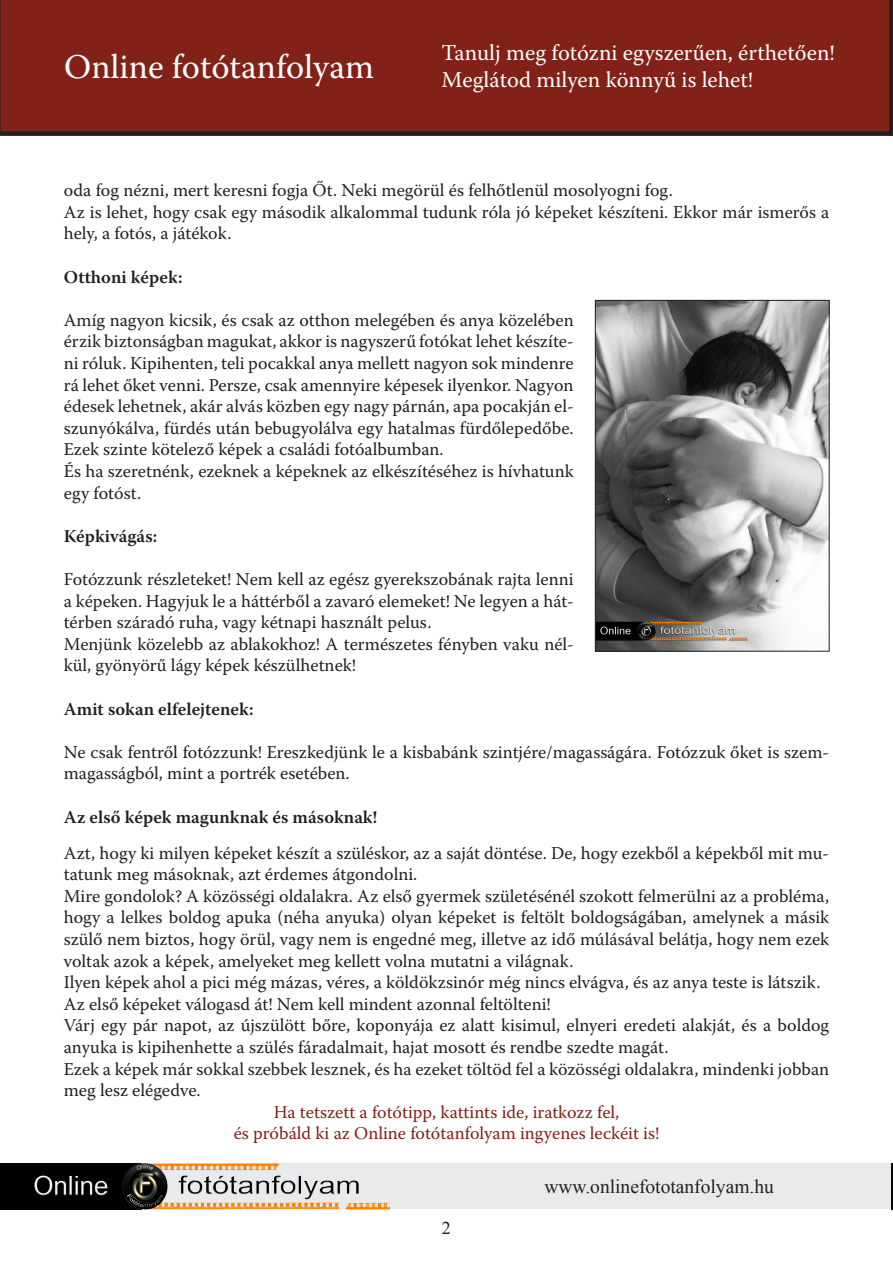
<style>
.page{position:relative;width:893px;height:1263px;background:#fff}
.page>*{position:absolute;margin:0;border:0;box-sizing:border-box;transform-origin:0 0}
.t1{font:34.5px "Warnock Pro";color:#fff}
.t2{font:22.5px/27px "Warnock Pro";color:#fff}
.t3{font:19.5px "Times New Roman";color:#231f20}
.t4{font:18px/21.6px "Warnock Pro";color:#231f20}
.t5{font:18px/21.6px "Warnock Pro";color:#822118;text-align:center}
.t6{font:600 18px "Warnock Pro";color:#231f20}
.t7{font:18px "Times New Roman";color:#231f20}
</style>
<div class="page">
<div style="left:0;top:0;width:889px;height:136px;background:#822118"></div>
<div style="left:0;top:1163px;width:893px;height:46px;background:#e9eaeb"></div>
<img style="left:0;top:1163px;width:390px;height:46px">
<svg style="left:889px;top:0;width:4px;height:136px"></svg>
<img style="left:891px;top:1163px;width:2px;height:46px">
<img style="left:597px;top:302px;width:231px;height:347px">
<div style="left:595px;top:300px;width:235px;height:351px;border:1px solid #231f20"></div>
<h1 class="t1" style="left:64px;top:46px;width:311px">Online fotótanfolyam</h1>
<p class="t2" style="left:441px;top:39px;width:395px">Tanulj meg fotózni egyszerűen, érthetően!<br>Meglátod milyen könnyű is lehet!</p>
<p class="t4" style="left:64px;top:179px;width:610px">oda fog nézni, mert keresni fogja Őt. Neki megörül és felhőtlenül mosolyogni fog.</p>
<p class="t4" style="left:64px;top:201px;width:767px">Az is lehet, hogy csak egy második alkalommal tudunk róla jó képeket készíteni. Ekkor már ismerős a hely, a fotós, a játékok.</p>
<p class="t6" style="left:64px;top:266px;width:120px">Otthoni képek:</p>
<p class="t4" style="left:64px;top:309px;width:511px;text-align:justify">Amíg nagyon kicsik, és csak az otthon melegében és anya közelében érzik biztonságban magukat, akkor is nagyszerű fotókat lehet készíte&shy;ni róluk. Kipihenten, teli pocakkal anya mellett nagyon sok mindenre rá lehet őket venni. Persze, csak amennyire képesek ilyenkor. Nagyon édesek lehetnek, akár alvás közben egy nagy párnán, apa pocakján el&shy;szunyókálva, fürdés után bebugyolálva egy hatalmas fürdőlepedőbe.<br>Ezek szinte kötelező képek a családi fotóalbumban.</p>
<p class="t4" style="left:64px;top:460px;width:511px">És ha szeretnénk, ezeknek a képeknek az elkészítéséhez is hívhatunk egy fotóst.</p>
<p class="t6" style="left:64px;top:525px;width:95px">Képkivágás:</p>
<p class="t4" style="left:64px;top:568px;width:511px;text-align:justify">Fotózzunk részleteket! Nem kell az egész gyerekszobának rajta lenni a képeken. Hagyjuk le a háttérből a zavaró elemeket! Ne legyen a hát&shy;térben száradó ruha, vagy kétnapi használt pelus.</p>
<p class="t4" style="left:64px;top:633px;width:511px">Menjünk közelebb az ablakokhoz! A természetes fényben vaku nél&shy;kül, gyönyörű lágy képek készülhetnek!</p>
<p class="t6" style="left:64px;top:698px;width:191px">Amit sokan elfelejtenek:</p>
<p class="t4" style="left:64px;top:741px;width:767px">Ne csak fentről fotózzunk! Ereszkedjünk le a kisbabánk szintjére/magasságára. Fotózzuk őket is szem&shy;magasságból, mint a portrék esetében.</p>
<p class="t6" style="left:64px;top:806px;width:315px">Az első képek magunknak és másoknak!</p>
<p class="t4" style="left:64px;top:841px;width:767px">Azt, hogy ki milyen képeket készít a szüléskor, az a saját döntése. De, hogy ezekből a képekből mit mu&shy;tatunk meg másoknak, azt érdemes átgondolni.</p>
<p class="t4" style="left:64px;top:885px;width:767px;text-align:justify">Mire gondolok? A közösségi oldalakra. Az első gyermek születésénél szokott felmerülni az a probléma, hogy a lelkes boldog apuka (néha anyuka) olyan képeket is feltölt boldogságában, amelynek a másik szülő nem biztos, hogy örül, vagy nem is engedné meg, illetve az idő múlásával belátja, hogy nem ezek voltak azok a képek, amelyeket meg kellett volna mutatni a világnak.</p>
<p class="t4" style="left:64px;top:971px;width:758px">Ilyen képek ahol a pici még mázas, véres, a köldökzsinór még nincs elvágva, és az anya teste is látszik.</p>
<p class="t4" style="left:64px;top:993px;width:488px">Az első képeket válogasd át! Nem kell mindent azonnal feltölteni!</p>
<p class="t4" style="left:64px;top:1014px;width:767px">Várj egy pár napot, az újszülött bőre, koponyája ez alatt kisimul, elnyeri eredeti alakját, és a boldog anyuka is kipihenhette a szülés fáradalmait, hajat mosott és rendbe szedte magát.</p>
<p class="t4" style="left:64px;top:1057px;width:767px">Ezek a képek már sokkal szebbek lesznek, és ha ezeket töltöd fel a közösségi oldalakra, mindenki jobban meg lesz elégedve.</p>
<p class="t5" style="left:234px;top:1101px;width:427px">Ha tetszett a fotótipp, kattints ide, iratkozz fel,<br>és próbáld ki az Online fotótanfolyam ingyenes leckéit is!</p>
<p class="t7" style="left:442px;top:1216px;width:10px">2</p>
<p class="t3" style="left:544px;top:1173px;width:231px">www.onlinefototanfolyam.hu</p>
</div>
